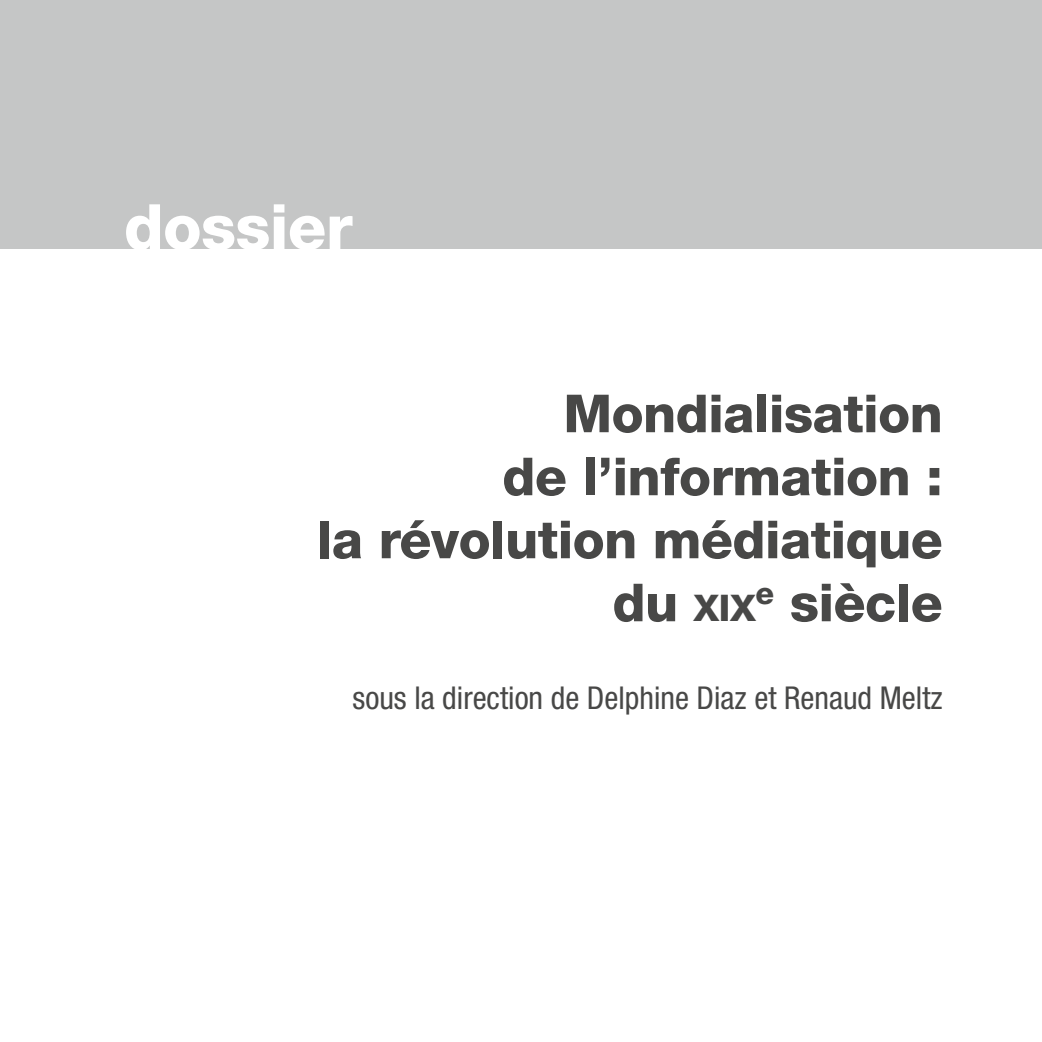
<style>
.page{position:relative;width:1042px;height:1042px;background:#fff}
.page>*{position:absolute;margin:0;border:0;box-sizing:border-box;transform-origin:0 0}
.t1{font:800 63px "Helvetica Neue LT Std";letter-spacing:-.01em;color:#fff}
.t2{font:800 52.5px/63px "Helvetica Neue LT Std";letter-spacing:-.01em;color:#484847;text-align:right}
.t3{font:800 36.75px "Helvetica Neue LT Std";color:#484847}
.t4{font:condensed 31.5px "Helvetica Neue LT Std";color:#484847}
.s1{font-size:52.5px}
</style>
<div class="page">
<div style="left:0;top:0;width:1042px;height:248px;background:#c5c6c6"></div>
<p class="t1" style="left:124px;top:189px;width:230px">dossier</p>
<p class="t2" style="left:317px;top:382px;width:627px">Mondialisation<br>de l’information :<br>la révolution médiatique</p>
<p class="t3" style="left:612px;top:586px;width:145px"><span class="s1">du</span> XIX</p>
<p class="t2" style="left:755px;top:571px;width:189px"><sup>e</sup> siècle</p>
<p class="t4" style="left:352px;top:679px;width:592px">sous la direction de Delphine Diaz et Renaud Meltz</p>
</div>
